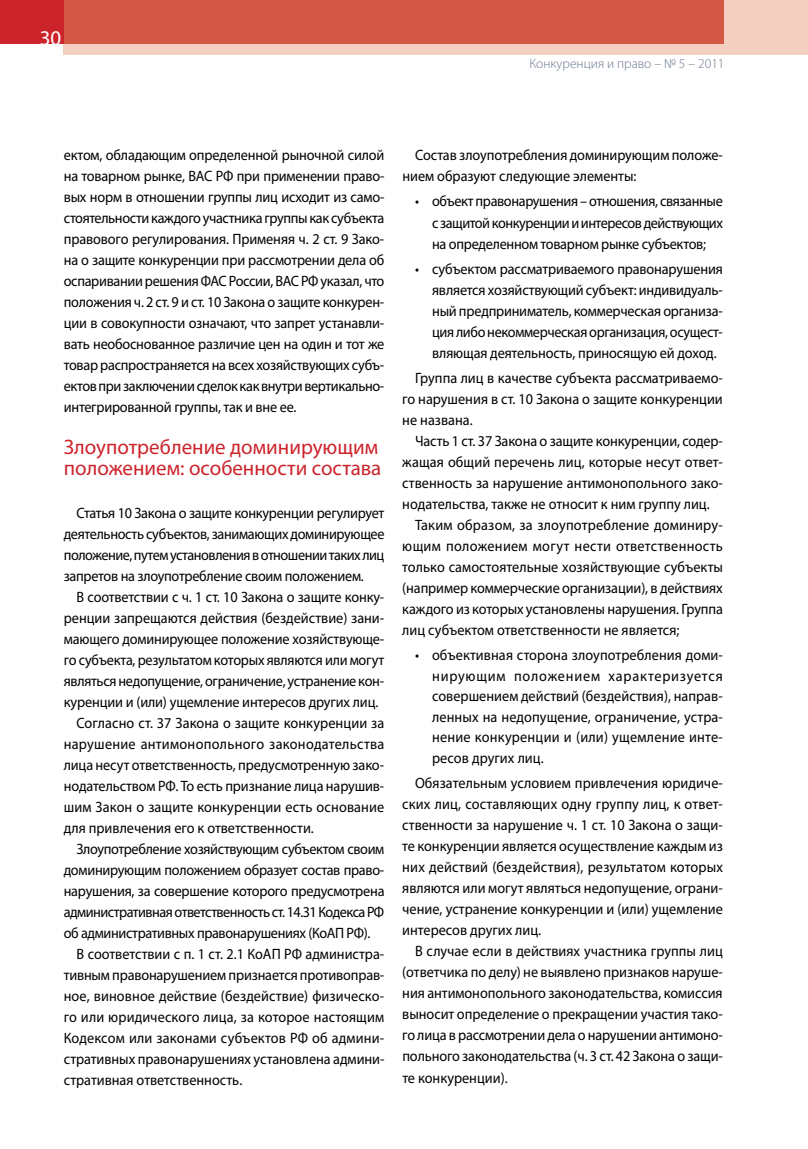
<style>
.page{position:relative;width:808px;height:1149px;background:#fff}
.page>*{position:absolute;margin:0;border:0;box-sizing:border-box;transform-origin:0 0}
.t1{font:21px/21px "Myriad Pro";color:#cd242c}
.t2{font:21px "Myriad Pro";color:#fff}
.t3{font:15px/21px "Myriad Pro";letter-spacing:-.01em;color:#000;text-align:justify;scale:.95 1}
.t4{font:15px "Myriad Pro";letter-spacing:.01em;color:#000;scale:.95 1}
.t5{font:15px "Myriad Pro";letter-spacing:.02em;color:#000;scale:.95 1}
.t6{font:15px "Myriad Pro";letter-spacing:-.035em;color:#000;scale:.95 1}
.t7{font:15px "Myriad Pro";letter-spacing:.015em;color:#000;scale:.95 1}
.t8{font:300 13.5px "Myriad Pro";color:#6b798d}
</style>
<div class="page">
<div style="left:63px;top:0;width:745px;height:54px;background:#f2cfc1"></div>
<div style="left:0;top:0;width:723px;height:44px;background:#d45846"></div>
<div style="left:0;top:0;width:63px;height:44px;background:#cd242c"></div>
<h1 class="t2" style="left:40px;top:25px;width:23px">30</h1>
<p class="t8" style="left:529px;top:56px;width:197px">Конкуренция и право – № 5 – 2011</p>
<p class="t3" style="left:64px;top:144px;width:339px">ектом, обладающим определенной рыночной силой на товарном рынке, ВАС РФ при применении право&shy;вых норм в отношении группы лиц исходит из само&shy;стоятельности каждого участника группы как субъекта правового регулирования. Применяя ч. 2 ст. 9 Зако&shy;на о защите конкуренции при рассмотрении дела об оспаривании решения ФАС России, ВАС РФ указал, что положения ч. 2 ст. 9 и ст. 10 Закона о защите конкурен&shy;ции в совокупности означают, что запрет устанавли&shy;вать необоснованное различие цен на один и тот же товар распространяется на всех хозяйствующих субъ&shy;ектов при заключении сделок как внутри вертикально&shy;интегрированной группы, так и вне ее.</p>
<h1 class="t1" style="left:64px;top:436px;width:319px">Злоупотребление доминирующим положением: особенности состава</h1>
<p class="t3" style="left:64px;top:501px;width:339px;text-indent:13px">Статья 10 Закона о защите конкуренции регулирует деятельность субъектов, занимающих доминирующее положение, путем установления вотношении таких лиц запретов на злоупотребление своим положением.</p>
<p class="t3" style="left:77px;top:585px;width:325px">В соответствии с ч. 1 ст. 10 Закона о защите конку-</p>
<p class="t3" style="left:64px;top:606px;width:339px">ренции запрещаются действия (бездействие) зани-</p>
<p class="t3" style="left:64px;top:627px;width:339px">мающего доминирующее положение хозяйствующе-</p>
<p class="t3" style="left:64px;top:648px;width:339px">го субъекта, результатом которых являются или могут</p>
<p class="t3" style="left:64px;top:669px;width:339px">являться недопущение, ограничение, устранение кон-</p>
<p class="t3" style="left:64px;top:690px;width:333px">куренции и (или) ущемление интересов других лиц.</p>
<p class="t3" style="left:77px;top:711px;width:326px">Согласно ст. 37 Закона о защите конкуренции за</p>
<p class="t5" style="left:64px;top:734px;width:339px">нарушение антимонопольного законодательства</p>
<p class="t3" style="left:64px;top:753px;width:339px">лица несут ответственность, предусмотренную зако-</p>
<p class="t3" style="left:64px;top:774px;width:339px">нодательством РФ. То есть признание лица нарушив-</p>
<p class="t4" style="left:64px;top:797px;width:339px">шим Закон о защите конкуренции есть основание</p>
<p class="t3" style="left:64px;top:816px;width:265px">для привлечения его к ответственности.</p>
<p class="t3" style="left:77px;top:837px;width:325px">Злоупотребление хозяйствующим субъектом своим</p>
<p class="t3" style="left:64px;top:858px;width:339px">доминирующим положением образует состав право-</p>
<p class="t3" style="left:64px;top:879px;width:339px">нарушения, за совершение которого предусмотрена</p>
<p class="t6" style="left:64px;top:902px;width:339px">административная ответственность ст. 14.31 Кодекса РФ</p>
<p class="t3" style="left:64px;top:921px;width:324px">об административных правонарушениях (КоАП РФ).</p>
<p class="t3" style="left:77px;top:942px;width:325px">В соответствии с п. 1 ст. 2.1 КоАП РФ администра-</p>
<p class="t3" style="left:64px;top:963px;width:339px">тивным правонарушением признается противоправ-</p>
<p class="t4" style="left:64px;top:986px;width:339px">ное, виновное действие (бездействие) физическо-</p>
<p class="t4" style="left:64px;top:1007px;width:339px">го или юридического лица, за которое настоящим</p>
<p class="t4" style="left:64px;top:1028px;width:339px">Кодексом или законами субъектов РФ об админи-</p>
<p class="t3" style="left:64px;top:1047px;width:339px">стративных правонарушениях установлена админи-</p>
<p class="t3" style="left:64px;top:1068px;width:189px">стративная ответственность.</p>
<p class="t3" style="left:402px;top:144px;width:339px;text-indent:13px">Состав злоупотребления доминирующим положе&shy;нием образуют следующие элементы:</p>
<p class="t3" style="left:432px;top:191px;width:308px;text-indent:-17px">• объект правонарушения – отношения, связанные с защитой конкуренции иинтересов действующих на определенном товарном рынке субъектов;</p>
<p class="t3" style="left:432px;top:258px;width:308px;text-indent:-17px">• субъектом рассматриваемого правонарушения является хозяйствующий субъект: индивидуаль&shy;ный предприниматель, коммерческая организа&shy;ция либо некоммерческая организация, осущест&shy;вляющая деятельность, приносящую ей доход.</p>
<p class="t3" style="left:402px;top:367px;width:339px;text-indent:13px">Группа лиц в качестве субъекта рассматриваемо&shy;го нарушения в ст. 10 Закона о защите конкуренции не названа.</p>
<p class="t3" style="left:415px;top:430px;width:326px">Часть 1 ст. 37 Закона о защите конкуренции, содер-</p>
<p class="t4" style="left:402px;top:453px;width:339px">жащая общий перечень лиц, которые несут ответ-</p>
<p class="t3" style="left:402px;top:472px;width:339px">ственность за нарушение антимонопольного зако-</p>
<p class="t3" style="left:402px;top:493px;width:325px">нодательства, также не относит к ним группу лиц.</p>
<p class="t7" style="left:415px;top:516px;width:325px">Таким образом, за злоупотребление доминиру-</p>
<p class="t5" style="left:402px;top:537px;width:339px">ющим положением могут нести ответственность</p>
<p class="t3" style="left:402px;top:556px;width:339px">только самостоятельные хозяйствующие субъекты</p>
<p class="t3" style="left:402px;top:577px;width:339px">(например коммерческие организации), в действиях</p>
<p class="t3" style="left:402px;top:598px;width:339px">каждого из которых установлены нарушения. Группа</p>
<p class="t3" style="left:402px;top:619px;width:293px">лиц субъектом ответственности не является;</p>
<p class="t3" style="left:432px;top:644px;width:308px;line-height:20.5px;text-indent:-17px">• объективная сторона злоупотребления доми&shy;нирующим положением характеризуется совершением действий (бездействия), направ&shy;ленных на недопущение, ограничение, устра&shy;нение конкуренции и (или) ущемление инте&shy;ресов других лиц.</p>
<p class="t3" style="left:402px;top:772px;width:339px;text-indent:13px">Обязательным условием привлечения юридиче&shy;ских лиц, составляющих одну группу лиц, к ответ&shy;ственности за нарушение ч. 1 ст. 10 Закона о защи&shy;те конкуренции является осуществление каждым из них действий (бездействия), результатом которых являются или могут являться недопущение, ограни&shy;чение, устранение конкуренции и (или) ущемление интересов других лиц.</p>
<p class="t3" style="left:402px;top:940px;width:339px;text-indent:13px">В случае если в действиях участника группы лиц (ответчика по делу) не выявлено признаков наруше&shy;ния антимонопольного законодательства, комиссия выносит определение о прекращении участия тако&shy;го лица в рассмотрении дела о нарушении антимоно&shy;польного законодательства (ч. 3 ст. 42 Закона о защи&shy;те конкуренции).</p>
</div>
